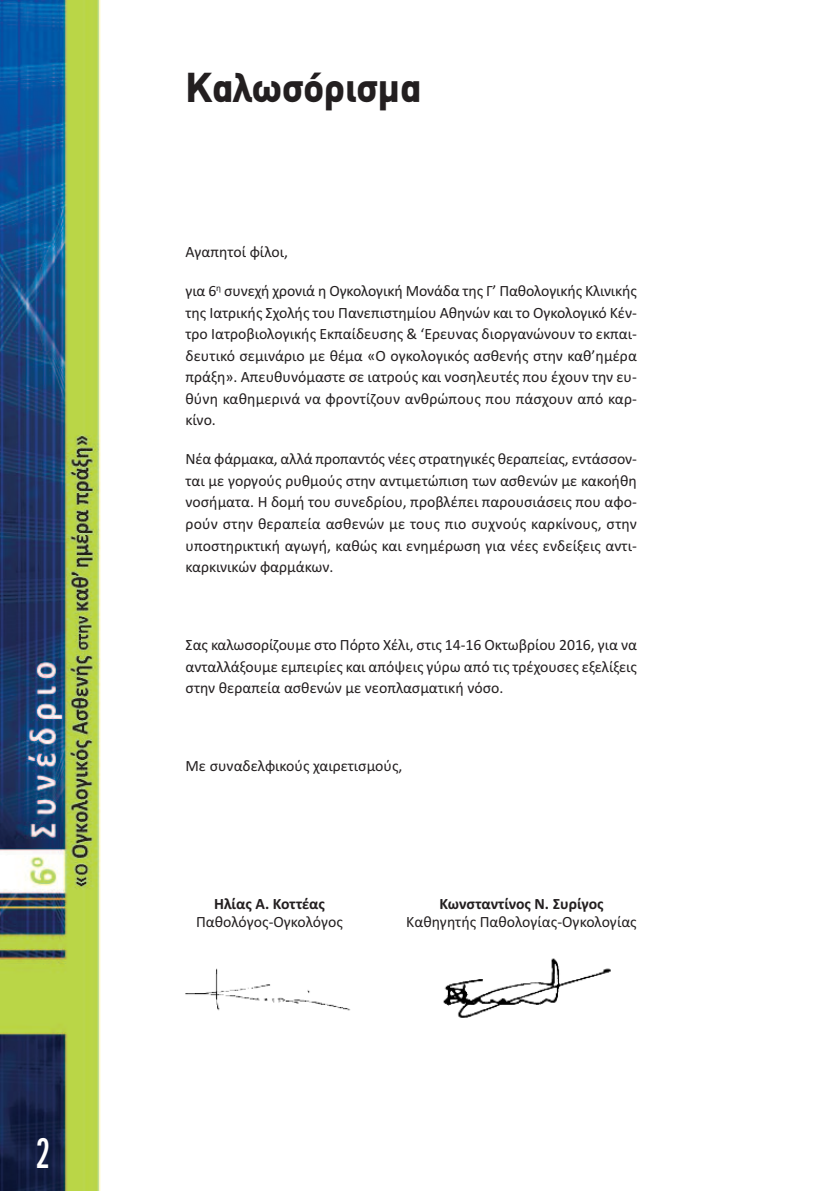
<style>
.page{position:relative;width:819px;height:1191px;background:#fff}
.page>*{position:absolute;margin:0;border:0;box-sizing:border-box;transform-origin:0 0}
.t1{font:900 42px "PF Din Text";color:#231f20}
.t2{font:35px "CF Blast Gothic Maxi";color:#fff}
.t3{font:15.75px/21.5px "Calibri";color:#231f20;text-align:justify}
.t4{font:700 15.75px "Calibri";color:#231f20}
</style>
<div class="page">
<img style="left:0;top:0;width:101px;height:1191px">
<img style="left:185px;top:968px;width:166px;height:43px">
<img style="left:443px;top:958px;width:168px;height:60px">
<h2 class="t2" style="left:36px;top:1133px;width:15px">2</h2>
<h1 class="t1" style="left:185px;top:63px;width:237px">Καλωσόρισμα</h1>
<p class="t3" style="left:185px;top:241px;width:104px">Αγαπητοί φίλοι,</p>
<p class="t3" style="left:185px;top:280px;width:453px">για 6<sup>η</sup> συνεχή χρονιά η Ογκολογική Μονάδα της Γ’ Παθολογικής Κλινικής της Ιατρικής Σχολής του Πανεπιστημίου Αθηνών και το Ογκολογικό Κέν&shy;τρο Ιατροβιολογικής Εκπαίδευσης &amp; ‘Ερευνας διοργανώνουν το εκπαι&shy;δευτικό σεμινάριο με θέμα «Ο ογκολογικός ασθενής στην καθ’ημέρα πράξη». Απευθυνόμαστε σε ιατρούς και νοσηλευτές που έχουν την ευ&shy;θύνη καθημερινά να φροντίζουν ανθρώπους που πάσχουν από καρ&shy;κίνο.</p>
<p class="t3" style="left:185px;top:448px;width:453px">Νέα φάρμακα, αλλά προπαντός νέες στρατηγικές θεραπείας, εντάσσον&shy;ται με γοργούς ρυθμούς στην αντιμετώπιση των ασθενών με κακοήθη νοσήματα. Η δομή του συνεδρίου, προβλέπει παρουσιάσεις που αφο&shy;ρούν στην θεραπεία ασθενών με τους πιο συχνούς καρκίνους, στην υποστηρικτική αγωγή, καθώς και ενημέρωση για νέες ενδείξεις αντι&shy;καρκινικών φαρμάκων.</p>
<p class="t3" style="left:185px;top:634px;width:453px">Σας καλωσορίζουμε στο Πόρτο Χέλι, στις 14-16 Οκτωβρίου 2016, για να ανταλλάξουμε εμπειρίες και απόψεις γύρω από τις τρέχουσες εξελίξεις στην θεραπεία ασθενών με νεοπλασματική νόσο.</p>
<p class="t3" style="left:185px;top:755px;width:218px">Με συναδελφικούς χαιρετισμούς,</p>
<p class="t4" style="left:214px;top:894px;width:112px">Ηλίας Α. Κοττέας</p>
<p class="t3" style="left:196px;top:910px;width:148px">Παθολόγος-Ογκολόγος</p>
<p class="t4" style="left:439px;top:894px;width:166px">Κωνσταντίνος Ν. Συρίγος</p>
<p class="t3" style="left:406px;top:910px;width:232px">Καθηγητής Παθολογίας-Ογκολογίας</p>
</div>
